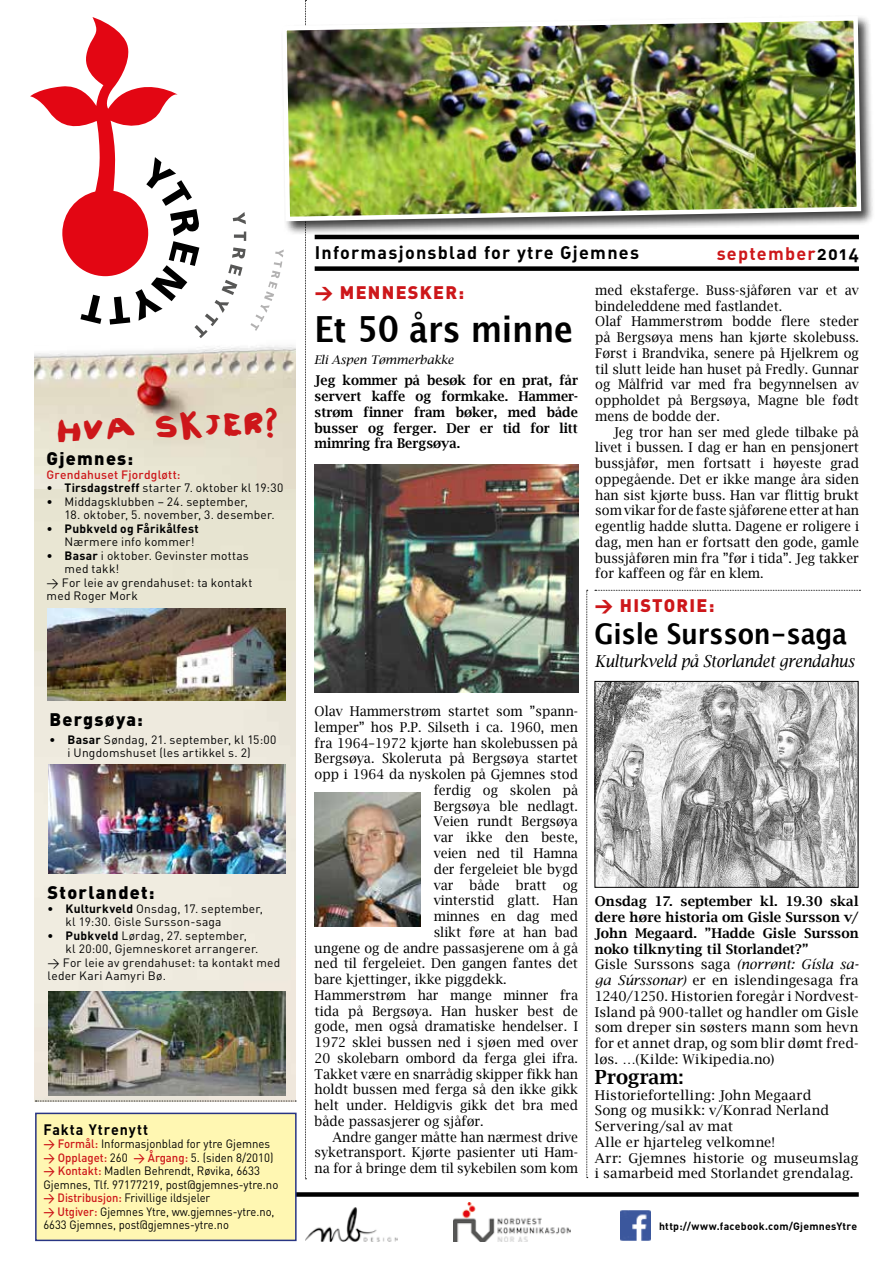
<style>
.page{position:relative;width:893px;height:1263px;background:#fff}
.page>*{position:absolute;margin:0;border:0;box-sizing:border-box;transform-origin:0 0}
.t1{font:700 36px "Lucida Grande";letter-spacing:-.01em;color:#000;scale:.9 1}
.t2{font:30.15px "Childs Play Age Nine";color:#cd171a}
.t3{font:700 28.5px "Lucida Grande";letter-spacing:-.01em;color:#000;scale:.9 1}
.t4{font:600 19.5px "Lucida Bright";letter-spacing:.005em;color:#000}
.t5{font:18px "DIN Bold Alternate";letter-spacing:.07em;color:#000}
.t6{font:900 18px "DIN";letter-spacing:.07em;color:#000}
.t7{font:900 18px "DIN";letter-spacing:.07em;color:#cd171a}
.t8{font:18px "DIN Bold Alternate";letter-spacing:.07em;color:#cd171a}
.t9{font:italic 16.5px "Lucida Bright";letter-spacing:-.01em;color:#000;scale:.9 1}
.t10{font:15px "DIN Bold Alternate";letter-spacing:.07em;color:#000;scale:.95 1}
.t11{font:13.5px/15.8px "Lucida Bright";color:#000;scale:.96 1}
.t12{font:13.5px/15.8px "Lucida Bright";color:#000}
.t13{font:600 13.5px/15.8px "Lucida Bright";color:#000;text-align:justify;scale:.96 1}
.t14{font:12px/13.5px "DIN";letter-spacing:.015em;color:#000}
.t15{font:12px/13.5px "DIN";letter-spacing:.015em;color:#000;scale:.95 1}
.t16{font:700 12px/13.5px "DIN";letter-spacing:.02em;color:#000}
.t17{font:500 12px "DIN";letter-spacing:.02em;color:#cd171a}
.t18{font:italic 12px "Lucida Bright";color:#000}
.t19{font:700 10.5px "DIN";letter-spacing:.025em;color:#000}
.s1{font-weight:700}
.s2{font-weight:400}
.s3{font-weight:500;color:#cd171a}
.s4{color:#000}
.s5{font-weight:600}
.s6{font-style:italic}
</style>
<div class="page">
<img style="left:34px;top:345px;width:262px;height:145px">
<img style="left:34px;top:490px;width:262px;height:611px">
<svg style="left:30px;top:17px;width:254px;height:321px"></svg>
<div style="left:315px;top:266px;width:544px;height:5px;background:#000"></div>
<div style="left:48px;top:1192px;width:811px;height:5px;background:#000"></div>
<hr style="left:315px;top:235px;width:544px;height:4px;background:#000">
<svg style="left:305px;top:0;width:1px;height:1179px"></svg>
<div style="left:35px;top:1113px;width:262px;height:128px;background:#fff7b2;border:2px solid #283583"></div>
<img style="left:454px;top:1203px;width:117px;height:38px">
<div style="left:280px;top:14px;width:595px;height:221px;background:#000;opacity:.75"></div>
<img style="left:280px;top:14px;width:583px;height:209px">
<img style="left:48px;top:608px;width:237px;height:93px">
<img style="left:621px;top:1210px;width:29px;height:31px">
<svg style="left:35px;top:1101px;width:261px;height:1px"></svg>
<img style="left:305px;top:1207px;width:92px;height:34px">
<img style="left:49px;top:765px;width:236px;height:108px">
<svg style="left:595px;top:590px;width:265px;height:1px"></svg>
<svg style="left:586px;top:590px;width:2px;height:588px"></svg>
<img style="left:597px;top:683px;width:259px;height:203px">
<div style="left:595px;top:681px;width:263px;height:207px;border:1px solid #000"></div>
<img style="left:315px;top:464px;width:263px;height:228px">
<img style="left:315px;top:792px;width:106px;height:135px">
<img style="left:49px;top:991px;width:236px;height:104px">
<h2 class="t2" style="left:56px;top:415px;width:222px;rotate:-2deg">HVA SKJER?</h2>
<h3 class="t6" style="left:47px;top:447px;width:88px">Gjemnes:</h3>
<p class="t17" style="left:47px;top:467px;width:135px">Grendahuset Fjordgløtt:</p>
<p class="t14" style="left:47px;top:481px;width:238px">• <span class="s1">Tirsdagstreff</span> starter 7. oktober kl 19:30</p>
<p class="t14" style="left:47px;top:495px;width:203px">• Middagsklubben – 24. september,</p>
<p class="t14" style="left:65px;top:508px;width:212px">18. oktober, 5. november, 3. desember.</p>
<p class="t16" style="left:65px;top:521px;width:136px;text-indent:-18px"><span class="s2">•</span> Pubkveld og Fårikålfest<br><span class="s2">Nærmere info kommer!</span></p>
<p class="t14" style="left:47px;top:549px;width:204px">• <span class="s1">Basar</span> i oktober. Gevinster mottas</p>
<p class="t14" style="left:65px;top:562px;width:56px">med takk!</p>
<p class="t14" style="left:47px;top:576px;width:207px">&gt; For leie av grendahuset: ta kontakt</p>
<p class="t14" style="left:47px;top:589px;width:93px">med Roger Mork</p>
<h3 class="t6" style="left:50px;top:707px;width:95px">Bergsøya:</h3>
<p class="t14" style="left:68px;top:732px;width:210px;text-indent:-18px"><span class="s1">• Basar</span> Søndag, 21. september, kl 15:00 i Ungdomshuset (les artikkel s. 2)</p>
<h3 class="t6" style="left:48px;top:880px;width:109px">Storlandet:</h3>
<p class="t14" style="left:66px;top:901px;width:199px;text-indent:-18px"><span class="s1">• Kulturkveld</span> Onsdag, 17. september, kl 19:30. Gisle Sursson-saga</p>
<p class="t14" style="left:48px;top:928px;width:201px"><span class="s1">• Pubkveld</span> Lørdag, 27. september,</p>
<p class="t14" style="left:66px;top:942px;width:194px">kl 20:00, Gjemneskoret arrangerer.</p>
<p class="t14" style="left:48px;top:955px;width:234px">&gt; For leie av grendahuset: ta kontakt med</p>
<p class="t14" style="left:48px;top:969px;width:120px">leder Kari Aamyri Bø.</p>
<p class="t10" style="left:43px;top:1119px;width:112px">Fakta Ytrenytt</p>
<p class="t15" style="left:43px;top:1137px;width:249px"><span class="s3">&gt; Formål:</span> Informasjonblad for ytre Gjemnes <span class="s3">&gt; Opplaget:</span> 260 <span class="s3">&gt; Årgang:</span> 5. (siden 8/2010) <span class="s3">&gt; Kontakt:</span> Madlen Behrendt, Røvika, 6633<br>Gjemnes, Tlf. 97177219, post@gjemnes-ytre.no <span class="s3">&gt; Distribusjon:</span> Frivillige ildsjeler<br><span class="s3">&gt; Utgiver:</span> Gjemnes Ytre, ww.gjemnes-ytre.no, 6633 Gjemnes, post@gjemnes-ytre.no</p>
<h3 class="t5" style="left:315px;top:241px;width:326px">Informasjonsblad for ytre Gjemnes</h3>
<h3 class="t8" style="left:717px;top:242px;width:144px">september<span class="s4">2014</span></h3>
<h3 class="t7" style="left:315px;top:281px;width:151px">&gt; MENNESKER:</h3>
<h1 class="t1" style="left:314px;top:300px;width:289px">Et 50 års minne</h1>
<p class="t18" style="left:314px;top:353px;width:141px">Eli Aspen Tømmerbakke</p>
<p class="t13" style="left:315px;top:373px;width:276px">Jeg kommer på besøk for en prat, får servert kaffe og formkake. Hammer&shy;strøm finner fram bøker, med både busser og ferger. Der er tid for litt mimring fra Bergsøya.</p>
<p class="t11" style="left:315px;top:703px;width:276px">Olav Hammerstrøm startet som ”spann-</p>
<p class="t11" style="left:315px;top:719px;width:276px">lemper” hos P.P. Silseth i ca. 1960, men</p>
<p class="t11" style="left:315px;top:735px;width:276px">fra 1964–1972 kjørte han skolebussen på</p>
<p class="t11" style="left:315px;top:751px;width:276px">Bergsøya. Skoleruta på Bergsøya startet</p>
<p class="t11" style="left:315px;top:766px;width:276px">opp i 1964 da nyskolen på Gjemnes stod</p>
<p class="t11" style="left:434px;top:782px;width:152px">ferdig og skolen på</p>
<p class="t11" style="left:434px;top:798px;width:152px">Bergsøya ble nedlagt.</p>
<p class="t11" style="left:434px;top:814px;width:152px">Veien rundt Bergsøya</p>
<p class="t11" style="left:434px;top:829px;width:152px">var ikke den beste,</p>
<p class="t11" style="left:434px;top:845px;width:152px">veien ned til Hamna</p>
<p class="t11" style="left:434px;top:861px;width:152px">der fergeleiet ble bygd</p>
<p class="t11" style="left:434px;top:877px;width:152px">var både bratt og</p>
<p class="t11" style="left:434px;top:892px;width:152px">vinterstid glatt. Han</p>
<p class="t11" style="left:434px;top:908px;width:152px">minnes en dag med</p>
<p class="t11" style="left:434px;top:924px;width:152px">slikt føre at han bad</p>
<p class="t11" style="left:315px;top:940px;width:276px">ungene og de andre passasjerene om å gå</p>
<p class="t11" style="left:315px;top:955px;width:276px">ned til fergeleiet. Den gangen fantes det</p>
<p class="t11" style="left:315px;top:971px;width:201px">bare kjettinger, ikke piggdekk.</p>
<p class="t11" style="left:315px;top:987px;width:276px">Hammerstrøm har mange minner fra</p>
<p class="t11" style="left:315px;top:1003px;width:276px">tida på Bergsøya. Han husker best de</p>
<p class="t11" style="left:315px;top:1018px;width:276px">gode, men også dramatiske hendelser. I</p>
<p class="t11" style="left:315px;top:1034px;width:276px">1972 sklei bussen ned i sjøen med over</p>
<p class="t11" style="left:315px;top:1050px;width:276px">20 skolebarn ombord da ferga glei ifra.</p>
<p class="t11" style="left:315px;top:1066px;width:276px">Takket være en snarrådig skipper fikk han</p>
<p class="t11" style="left:315px;top:1081px;width:276px">holdt bussen med ferga så den ikke gikk</p>
<p class="t11" style="left:315px;top:1097px;width:276px">helt under. Heldigvis gikk det bra med</p>
<p class="t11" style="left:315px;top:1113px;width:178px">både passasjerer og sjåfør.</p>
<p class="t11" style="left:333px;top:1129px;width:257px">Andre ganger måtte han nærmest drive</p>
<p class="t11" style="left:315px;top:1145px;width:276px">syketransport. Kjørte pasienter uti Ham-</p>
<p class="t11" style="left:315px;top:1160px;width:276px">na for å bringe dem til sykebilen som kom</p>
<p class="t11" style="left:595px;top:282px;width:276px">med ekstaferge. Buss-sjåføren var et av bindeleddene med fastlandet.<br>Olaf Hammerstrøm bodde flere steder på Bergsøya mens han kjørte skolebuss.<br>Først i Brandvika, senere på Hjelkrem og til slutt leide han huset på Fredly. Gunnar og Målfrid var med fra begynnelsen av oppholdet på Bergsøya, Magne ble født mens de bodde der.</p>
<p class="t11" style="left:595px;top:424px;width:276px;text-align:justify;text-indent:18px">Jeg tror han ser med glede tilbake på livet i bussen. I dag er han en pensjonert bussjåfør, men fortsatt i høyeste grad oppegående. Det er ikke mange åra siden han sist kjørte buss. Han var flittig brukt som vikar for de faste sjåførene etter at han egentlig hadde slutta. Dagene er roligere i dag, men han er fortsatt den gode, gamle bussjåføren min fra ”før i tida”. Jeg takker for kaffeen og får en klem.</p>
<h3 class="t7" style="left:595px;top:593px;width:121px">&gt; HISTORIE:</h3>
<h3 class="t3" style="left:595px;top:611px;width:282px">Gisle Sursson-saga</h3>
<p class="t9" style="left:595px;top:652px;width:290px">Kulturkveld på Storlandet grendahus</p>
<p class="t12" style="left:595px;top:894px;width:265px"><span class="s5">Onsdag 17. september kl. 19.30 skal dere høre historia om Gisle Sursson v/ John Megaard. ”Hadde Gisle Sursson noko tilknyting til Storlandet?”<br></span>Gisle Surssons saga <span class="s6">(norrønt: Gísla sa&shy;ga Súrssonar)</span> er en islendingesaga fra 1240/1250. Historien foregår i Nordvest-Island på 900-tallet og handler om Gisle som dreper sin søsters mann som hevn for et annet drap, og som blir dømt fred&shy;løs. …(Kilde: Wikipedia.no)</p>
<h3 class="t4" style="left:595px;top:1066px;width:90px">Program:</h3>
<p class="t12" style="left:595px;top:1087px;width:265px">Historiefortelling: John Megaard<br>Song og musikk: v/Konrad Nerland<br>Servering/sal av mat<br>Alle er hjarteleg velkomne!<br>Arr: Gjemnes historie og museumslag i samarbeid med Storlandet grendalag.</p>
<p class="t19" style="left:659px;top:1219px;width:200px">http://www.facebook.com/GjemnesYtre</p>
</div>
